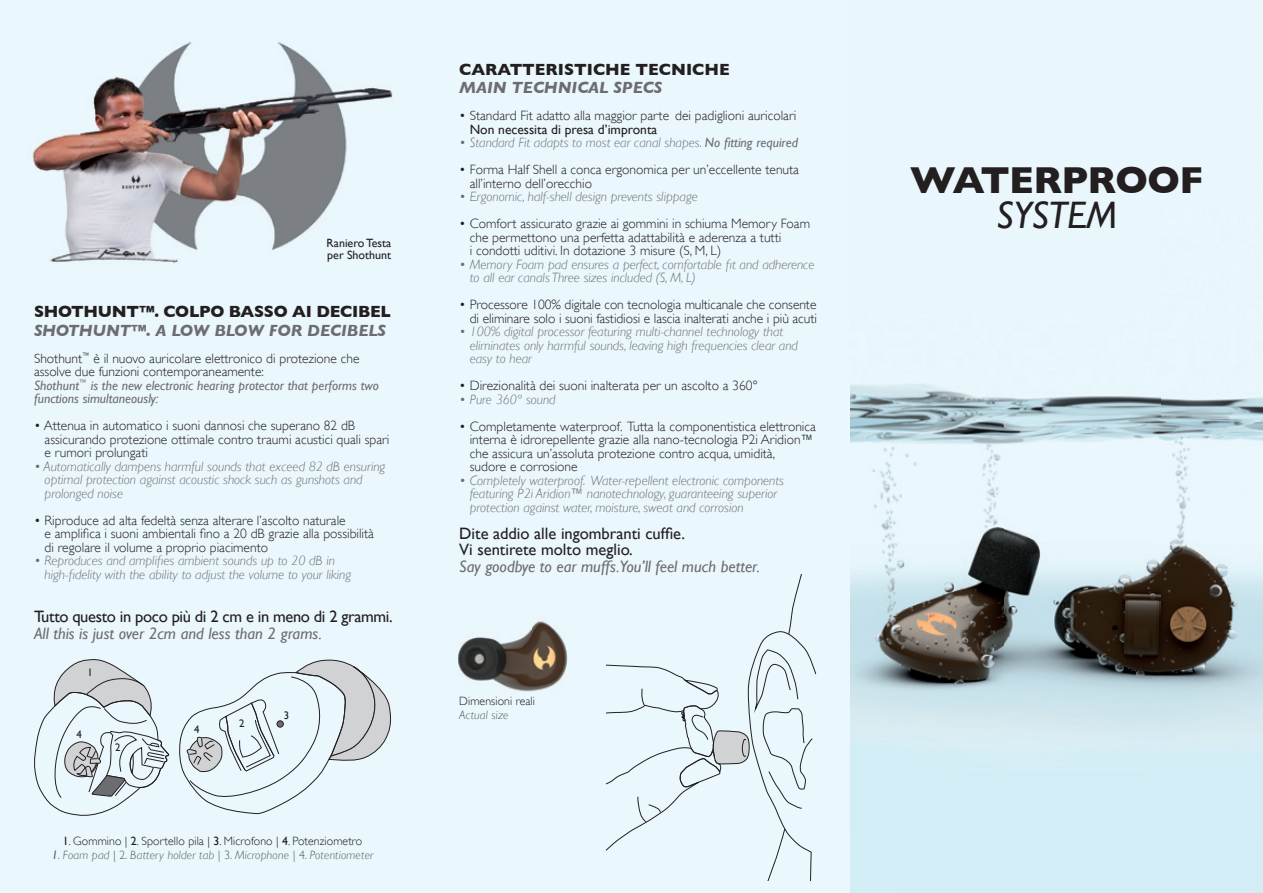
<style>
.page{position:relative;width:1263px;height:893px;background:#fff}
.page>*{position:absolute;margin:0;border:0;box-sizing:border-box;transform-origin:0 0}
.t1{font:700 38.25px "Gill Sans";letter-spacing:-.015em;color:#231f20}
.t2{font:italic 38.25px "Gill Sans";letter-spacing:-.015em;color:#231f20}
.t3{font:italic 16.5px "Gill Sans";color:#6c6d70}
.t4{font:16.5px/16.5px "Gill Sans";color:#231f20}
.t5{font:700 16.5px "Gill Sans";letter-spacing:-.015em;color:#231f20}
.t6{font:italic 700 16.5px "Gill Sans";color:#6c6d70}
.t7{font:16.5px "Gill Sans";letter-spacing:-.02em;color:#231f20}
.t8{font:300 13.5px/13.5px "Gill Sans";color:#231f20}
.t9{font:italic 300 13.5px/13.5px "Gill Sans";color:#6c6d70}
.t10{font:13.5px "Gill Sans";color:#231f20}
.t11{font:300 12px "Gill Sans";color:#231f20}
.t12{font:italic 300 12px "Gill Sans";letter-spacing:.01em;color:#57585a}
.t13{font:12px/12px "Gill Sans";color:#231f20}
.t14{font:10.95px "Gill Sans";color:#231f20}
.s1{font-weight:400;font-style:italic;color:#6c6d70}
.s2{font-weight:400}
.s3{font-style:normal}
</style>
<div class="page">
<div style="left:0;top:0;width:850px;height:893px;background:#eaf7fd"></div>
<img style="left:850px;top:0;width:413px;height:893px">
<img style="left:32px;top:41px;width:361px;height:222px">
<svg style="left:34px;top:659px;width:135px;height:157px"></svg>
<svg style="left:179px;top:659px;width:212px;height:155px"></svg>
<svg style="left:606px;top:574px;width:210px;height:306px"></svg>
<img style="left:458px;top:621px;width:110px;height:71px">
<p class="t13" style="left:327px;top:237px;width:66px">Raniero Testa per Shothunt</p>
<p class="t5" style="left:34px;top:302px;width:358px">SHOTHUNT™. COLPO BASSO AI DECIBEL</p>
<p class="t6" style="left:34px;top:320px;width:353px">SHOTHUNT™. A LOW BLOW FOR DECIBELS</p>
<p class="t8" style="left:34px;top:351px;width:346px">Shothunt<sup>™</sup> è il nuovo auricolare elettronico di protezione che assolve due funzioni contemporaneamente:<br><span class="s1">Shothunt</span><sup>™</sup> <span class="s1">is the new electronic hearing protector that performs two functions simultaneously:</span></p>
<p class="t8" style="left:45px;top:419px;width:346px;text-indent:-11px">• Attenua in automatico i suoni dannosi che superano 82 dB assicurando protezione ottimale contro traumi acustici quali spari e rumori prolungati</p>
<p class="t9" style="left:45px;top:459px;width:342px;text-indent:-11px">• Automatically dampens harmful sounds that exceed 82 dB ensuring optimal protection against acoustic shock such as gunshots and prolonged noise</p>
<p class="t8" style="left:45px;top:513px;width:331px;text-indent:-11px">• Riproduce ad alta fedeltà senza alterare l’ascolto naturale<br>e amplifica i suoni ambientali fino a 20 dB grazie alla possibilità di regolare il volume a proprio piacimento</p>
<p class="t9" style="left:45px;top:554px;width:308px;text-indent:-11px">• Reproduces and amplifies ambient sounds up to 20 dB in high-fidelity with the ability to adjust the volume to your liking</p>
<p class="t7" style="left:34px;top:607px;width:360px">Tutto questo in poco più di 2 cm e in meno di 2 grammi.</p>
<p class="t3" style="left:34px;top:624px;width:290px">All this is just over 2cm and less than 2 grams.</p>
<p class="t14" style="left:87px;top:666px;width:7px">1</p>
<p class="t14" style="left:77px;top:728px;width:7px">4</p>
<p class="t14" style="left:115px;top:741px;width:7px">2</p>
<p class="t14" style="left:194px;top:722px;width:7px">4</p>
<p class="t14" style="left:239px;top:717px;width:7px">2</p>
<p class="t14" style="left:284px;top:709px;width:7px">3</p>
<p class="t11" style="left:63px;top:835px;width:301px"><span class="s2">1</span>. Gommino | <span class="s2">2</span>. Sportello pila | <span class="s2">3</span>. Microfono | <span class="s2">4</span>. Potenziometro</p>
<p class="t12" style="left:52px;top:848px;width:323px"><span class="s2">1</span>. Foam pad | <span class="s3">2</span>. Battery holder tab | <span class="s3">3</span>. Microphone | <span class="s3">4</span>. Potentiometer</p>
<p class="t5" style="left:459px;top:60px;width:272px">CARATTERISTICHE TECNICHE</p>
<p class="t6" style="left:459px;top:78px;width:204px">MAIN TECHNICAL SPECS</p>
<p class="t8" style="left:459px;top:109px;width:339px">• Standard Fit adatto alla maggior parte dei padiglioni auricolari</p>
<p class="t10" style="left:470px;top:121px;width:189px">Non necessita di presa d’impronta</p>
<p class="t9" style="left:459px;top:136px;width:340px">• Standard Fit adapts to most ear canal shapes. <span class="s2">No fitting required</span></p>
<p class="t8" style="left:470px;top:163px;width:331px;text-indent:-11px">• Forma Half Shell a conca ergonomica per un’eccellente tenuta all’interno dell’orecchio</p>
<p class="t9" style="left:459px;top:190px;width:240px">• Ergonomic, half-shell design prevents slippage</p>
<p class="t8" style="left:470px;top:217px;width:342px;text-indent:-11px">• Comfort assicurato grazie ai gommini in schiuma Memory Foam che permettono una perfetta adattabilità e aderenza a tutti<br>i condotti uditivi. In dotazione 3 misure (S, M, L)</p>
<p class="t9" style="left:470px;top:257px;width:346px;text-indent:-11px">• Memory Foam pad ensures a perfect, comfortable fit and adherence to all ear canals Three sizes included (S, M, L)</p>
<p class="t8" style="left:459px;top:298px;width:359px;text-align:right">• Processore 100% digitale con tecnologia multicanale che consente di eliminare solo i suoni fastidiosi e lascia inalterati anche i più acuti</p>
<p class="t9" style="left:470px;top:325px;width:330px;text-indent:-11px">• 100% digital processor featuring multi-channel technology that eliminates only harmful sounds, leaving high frequencies clear and easy to hear</p>
<p class="t8" style="left:459px;top:379px;width:300px">• Direzionalità dei suoni inalterata per un ascolto a 360°</p>
<p class="t9" style="left:459px;top:392px;width:98px">• Pure 360° sound</p>
<p class="t8" style="left:470px;top:419px;width:348px;text-indent:-11px">• Completamente waterproof. Tutta la componentistica elettronica interna è idrorepellente grazie alla nano-tecnologia P2i Aridion™ che assicura un’assoluta protezione contro acqua, umidità,<br>sudore e corrosione</p>
<p class="t9" style="left:470px;top:473px;width:316px;text-indent:-11px">• Completely waterproof. Water-repellent electronic components featuring P2i Aridion™ nanotechnology, guaranteeing superior protection against water, moisture, sweat and corrosion</p>
<p class="t4" style="left:459px;top:525px;width:227px">Dite addio alle ingombranti cuffie.<br>Vi sentirete molto meglio.</p>
<p class="t3" style="left:459px;top:557px;width:302px">Say goodbye to ear muffs.You’ll feel much better.</p>
<p class="t11" style="left:459px;top:694px;width:78px">Dimensioni reali</p>
<p class="t12" style="left:459px;top:708px;width:51px">Actual size</p>
<h1 class="t1" style="left:910px;top:158px;width:295px">WATERPROOF</h1>
<h1 class="t2" style="left:996px;top:193px;width:123px">SYSTEM</h1>
</div>
